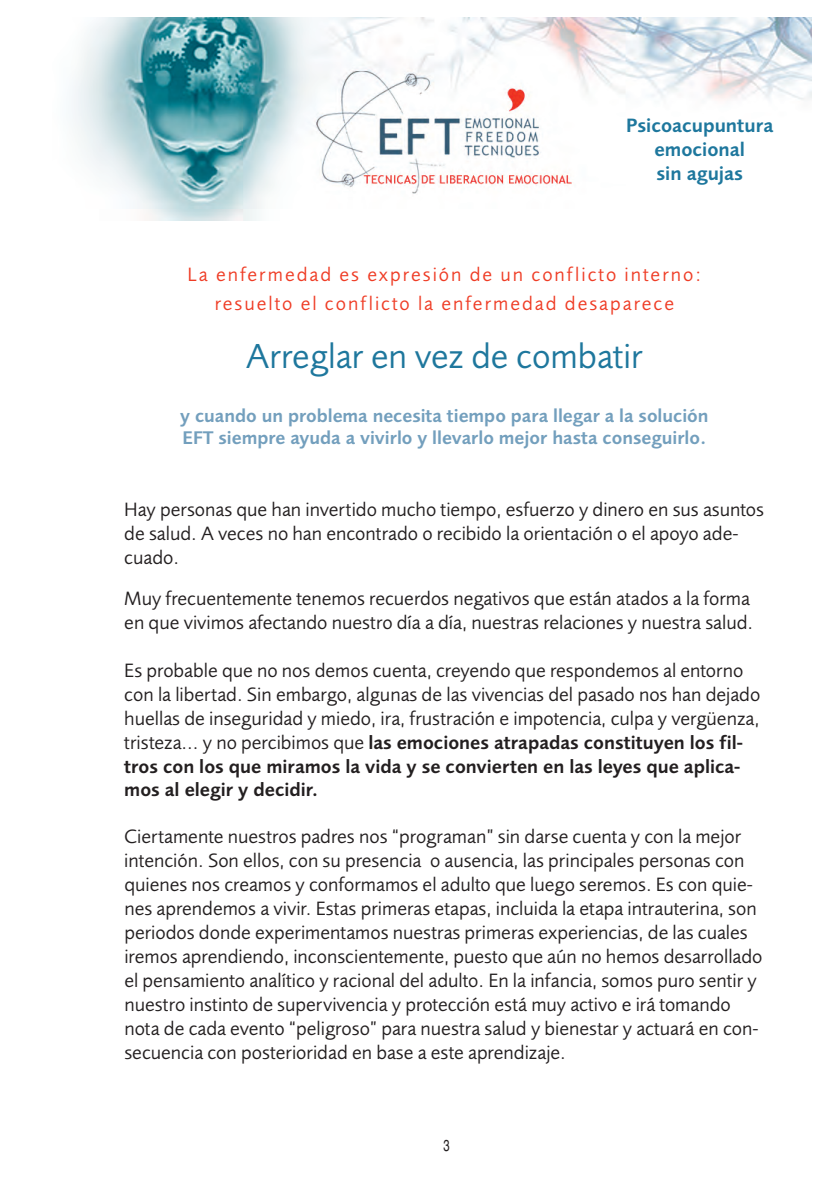
<style>
.page{position:relative;width:840px;height:1191px;background:#fff}
.page>*{position:absolute;margin:0;border:0;box-sizing:border-box;transform-origin:0 0}
.t1{font:36px "EADS Sans";color:#1e779d}
.t2{font:20px/24px "EADS Sans";color:#231f20}
.t3{font:20px/28.4px "EADS Sans";letter-spacing:.1em;color:#ef3c25;text-align:center}
.t4{font:700 20px/24px "EADS Sans";color:#1e779d;text-align:center}
.t5{font:700 19.6px/23.6px "EADS Sans";color:#231f20}
.t6{font:700 19px/22.8px "EADS Sans";color:#739fbd}
.t7{font:16px "Helvetica";color:#231f20;scale:.71 1}
.s1{font-weight:400;font-size:20px}
</style>
<div class="page">
<img style="left:72px;top:18px;width:739px;height:203px">
<p class="t4" style="left:625px;top:114px;width:149px">Psicoacupuntura emocional<br>sin agujas</p>
<p class="t3" style="left:187px;top:260px;width:514px">La enfermedad es expresión de un conflicto interno: resuelto el conflicto la enfermedad desaparece</p>
<h1 class="t1" style="left:246px;top:334px;width:397px">Arreglar en vez de combatir</h1>
<p class="t6" style="left:180px;top:403px;width:529px">y cuando un problema necesita tiempo para llegar a la solución<br>EFT siempre ayuda a vivirlo y llevarlo mejor hasta conseguirlo.</p>
<p class="t2" style="left:124px;top:497px;width:641px">Hay personas que han invertido mucho tiempo, esfuerzo y dinero en sus asuntos de salud. A veces no han encontrado o recibido la orientación o el apoyo ade&shy;cuado.</p>
<p class="t2" style="left:124px;top:586px;width:630px">Muy frecuentemente tenemos recuerdos negativos que están atados a la forma en que vivimos afectando nuestro día a día, nuestras relaciones y nuestra salud.</p>
<p class="t2" style="left:124px;top:658px;width:637px">Es probable que no nos demos cuenta, creyendo que respondemos al entorno con la libertad. Sin embargo, algunas de las vivencias del pasado nos han dejado huellas de inseguridad y miedo, ira, frustración e impotencia, culpa y vergüenza,</p>
<p class="t5" style="left:124px;top:730px;width:620px"><span class="s1">tristeza... y no percibimos que</span> las emociones atrapadas constituyen los fil&shy;tros con los que miramos la vida y se convierten en las leyes que aplica&shy;mos al elegir y decidir.</p>
<p class="t2" style="left:124px;top:824px;width:639px">Ciertamente nuestros padres nos “programan” sin darse cuenta y con la mejor intención. Son ellos, con su presencia o ausencia, las principales personas con quienes nos creamos y conformamos el adulto que luego seremos. Es con quie&shy;nes aprendemos a vivir. Estas primeras etapas, incluida la etapa intrauterina, son periodos donde experimentamos nuestras primeras experiencias, de las cuales iremos aprendiendo, inconscientemente, puesto que aún no hemos desarrollado el pensamiento analítico y racional del adulto. En la infancia, somos puro sentir y nuestro instinto de supervivencia y protección está muy activo e irá tomando nota de cada evento “peligroso” para nuestra salud y bienestar y actuará en con&shy;secuencia con posterioridad en base a este aprendizaje.</p>
<p class="t7" style="left:443px;top:1136px;width:10px">3</p>
</div>
